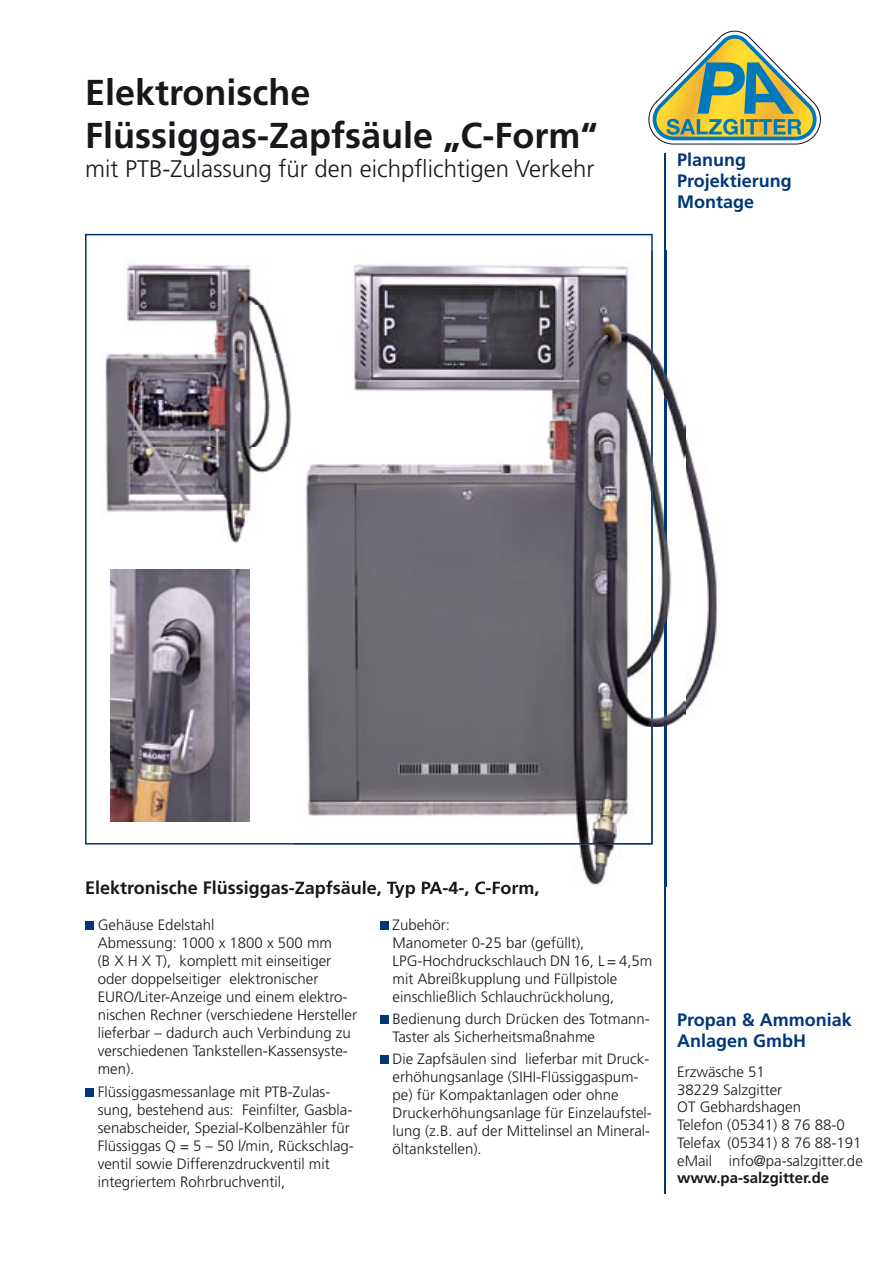
<style>
.page{position:relative;width:893px;height:1263px;background:#fff}
.page>*{position:absolute;margin:0;border:0;box-sizing:border-box;transform-origin:0 0}
.t1{font:700 36px/43.2px "Frutiger";color:#19171b}
.t2{font:300 24px "Frutiger";color:#19171b}
.t3{font:700 18px/20.7px "Frutiger";color:#003778}
.t4{font:700 18px "Frutiger";color:#19171b}
.t5{font:300 15px/18px "Frutiger";color:#19171b}
.t6{font:700 15px "Frutiger";color:#19171b}
</style>
<div class="page">
<svg style="left:649px;top:31px;width:172px;height:113px"></svg>
<svg style="left:85px;top:234px;width:568px;height:610px"></svg>
<hr style="left:665px;top:153px;width:1px;height:1041px;background:#003778">
<div style="left:380px;top:920px;width:9px;height:9px;background:#003778"></div>
<div style="left:380px;top:1015px;width:9px;height:9px;background:#003778"></div>
<div style="left:380px;top:1055px;width:9px;height:9px;background:#003778"></div>
<div style="left:85px;top:921px;width:9px;height:9px;background:#003778"></div>
<div style="left:85px;top:1087px;width:9px;height:9px;background:#003778"></div>
<img style="left:294px;top:251px;width:424px;height:635px">
<img style="left:601px;top:251px;width:52px;height:593px">
<img style="left:294px;top:790px;width:308px;height:54px">
<img style="left:665px;top:251px;width:1px;height:635px">
<img style="left:294px;top:880px;width:245px;height:6px">
<img style="left:101px;top:259px;width:197px;height:284px">
<img style="left:111px;top:570px;width:138px;height:251px">
<h1 class="t1" style="left:85px;top:70px;width:514px">Elektronische<br>Flüssiggas-Zapfsäule „C-Form“</h1>
<h2 class="t2" style="left:85px;top:155px;width:511px">mit PTB-Zulassung für den eichpflichtigen Verkehr</h2>
<p class="t3" style="left:677px;top:149px;width:116px">Planung<br>Projektierung<br>Montage</p>
<p class="t4" style="left:85px;top:877px;width:456px">Elektronische Flüssiggas-Zapfsäule, Typ PA-4-, C-Form,</p>
<p class="t5" style="left:393px;top:915px;width:261px">Zubehör:<br>Manometer 0-25 bar (gefüllt),<br>LPG-Hochdruckschlauch DN 16, L = 4,5m mit Abreißkupplung und Füllpistole einschließlich Schlauchrückholung,</p>
<p class="t5" style="left:393px;top:1009px;width:259px">Bedienung durch Drücken des Totmann-<br>Taster als Sicherheitsmaßnahme</p>
<p class="t5" style="left:393px;top:1050px;width:261px">Die Zapfsäulen sind lieferbar mit Druck&shy;erhöhungsanlage (SIHI-Flüssiggaspum&shy;pe) für Kompaktanlagen oder ohne Druckerhöhungsanlage für Einzelaufstel&shy;lung (z.B. auf der Mittelinsel an Mineral&shy;öltankstellen).</p>
<p class="t5" style="left:98px;top:916px;width:261px">Gehäuse Edelstahl<br>Abmessung: 1000 x 1800 x 500 mm<br>(B X H X T), komplett mit einseitiger oder doppelseitiger elektronischer<br>EURO/Liter-Anzeige und einem elektro&shy;nischen Rechner (verschiedene Hersteller lieferbar – dadurch auch Verbindung zu verschiedenen Tankstellen-Kassensyste&shy;men).</p>
<p class="t5" style="left:98px;top:1082px;width:258px">Flüssiggasmessanlage mit PTB-Zulas&shy;sung, bestehend aus: Feinfilter, Gasbla&shy;senabscheider, Spezial-Kolbenzähler für Flüssiggas Q = 5 – 50 l/min, Rückschlag&shy;ventil sowie Differenzdruckventil mit integriertem Rohrbruchventil,</p>
<p class="t3" style="left:677px;top:1009px;width:176px">Propan &amp; Ammoniak<br>Anlagen GmbH</p>
<p class="t5" style="left:677px;top:1063px;width:187px">Erzwäsche 51<br>38229 Salzgitter<br>OT Gebhardshagen<br>Telefon (05341) 8 76 88-0<br>Telefax (05341) 8 76 88-191 eMail info@pa-salzgitter.de</p>
<p class="t6" style="left:677px;top:1169px;width:153px">www.pa-salzgitter.de</p>
</div>
